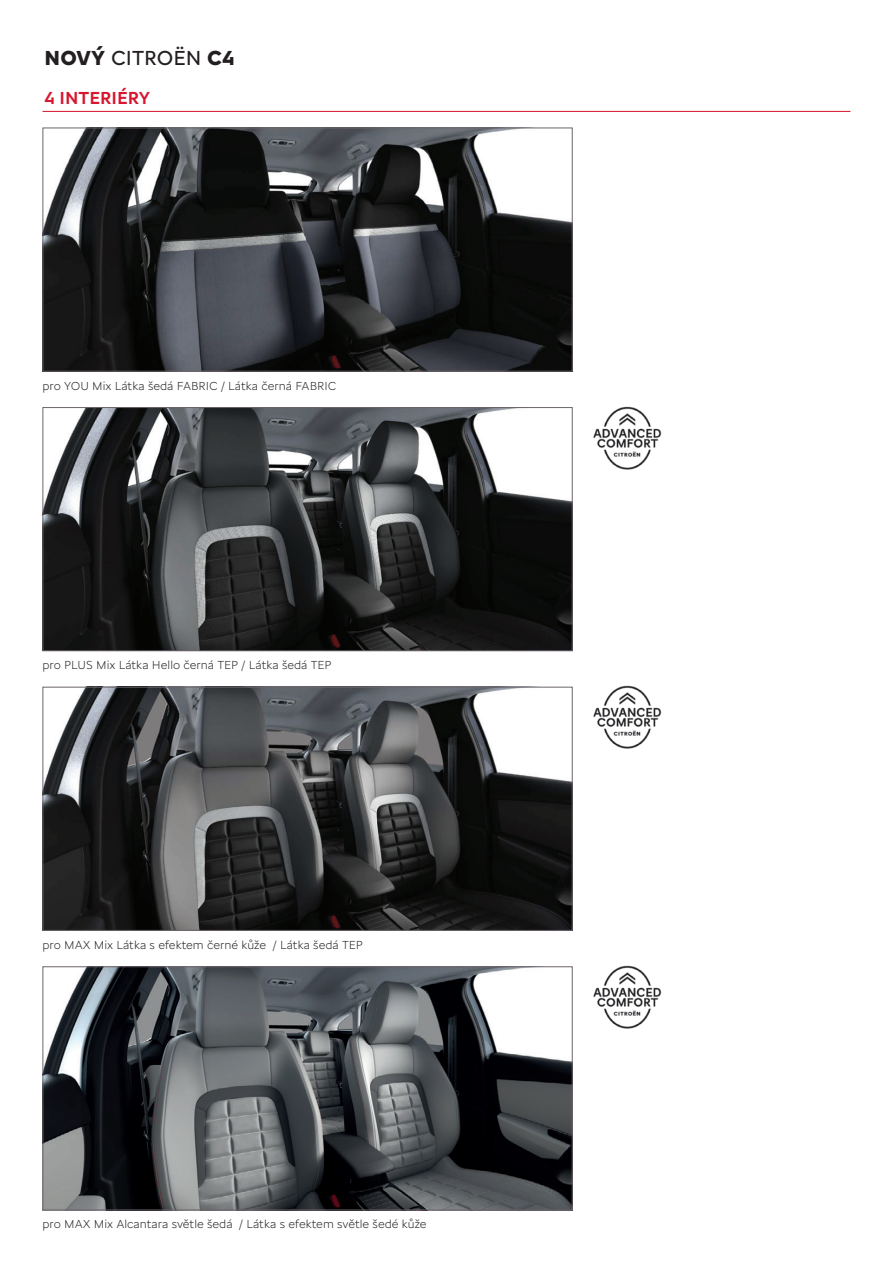
<style>
.page{position:relative;width:893px;height:1263px;background:#fff}
.page>*{position:absolute;margin:0;border:0;box-sizing:border-box;transform-origin:0 0}
.t1{font:21px "Citroen Type Latin";color:#231f20}
.t2{font:500 18px "Citroen Type Latin";color:#d7162e}
.t3{font:300 12px "Citroen Type Latin";color:#231f20}
.s1{font-weight:700}
</style>
<div class="page">
<hr style="left:43px;top:111px;width:807px;height:1px;background:#d7162e">
<img style="left:45px;top:130px;width:526px;height:240px">
<div style="left:43px;top:128px;width:530px;height:244px;border:1px solid #6c656b"></div>
<img style="left:45px;top:409px;width:526px;height:240px">
<div style="left:43px;top:407px;width:530px;height:244px;border:1px solid #6c656b"></div>
<img style="left:45px;top:689px;width:526px;height:240px">
<div style="left:43px;top:687px;width:530px;height:244px;border:1px solid #6c656b"></div>
<img style="left:45px;top:968px;width:526px;height:240px">
<div style="left:43px;top:966px;width:530px;height:244px;border:1px solid #6c656b"></div>
<img style="left:594px;top:406px;width:68px;height:64px">
<img style="left:594px;top:685px;width:68px;height:64px">
<img style="left:594px;top:965px;width:68px;height:64px">
<h1 class="t1" style="left:45px;top:42px;width:80px"><span class="s1">NOVÝ</span> CITRO</h1>
<h1 class="t1" style="left:173px;top:42px;width:63px">ËN <span class="s1">C4</span></h1>
<h2 class="t2" style="left:45px;top:85px;width:107px">4 INTERIÉRY</h2>
<p class="t3" style="left:43px;top:376px;width:295px">pro YOU Mix Látka šedá FABRIC / Látka černá FABRIC</p>
<p class="t3" style="left:43px;top:656px;width:291px">pro PLUS Mix Látka Hello černá TEP / Látka šedá TEP</p>
<p class="t3" style="left:43px;top:936px;width:322px">pro MAX Mix Látka s efektem černé kůže / Látka šedá TEP</p>
<p class="t3" style="left:43px;top:1215px;width:386px">pro MAX Mix Alcantara světle šedá / Látka s efektem světle šedé kůže</p>
</div>
